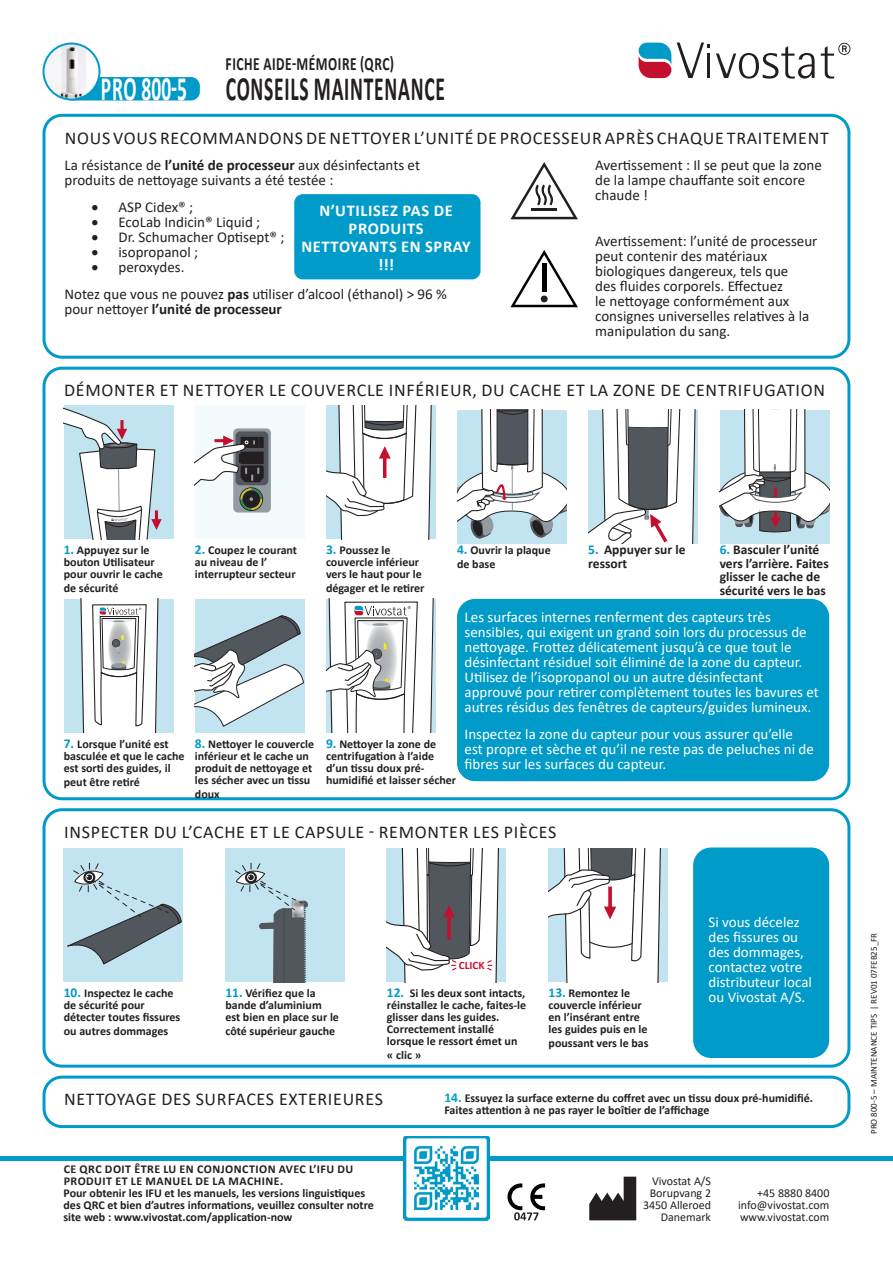
<style>
.page{position:relative;width:893px;height:1263px;background:#fff}
.page>*{position:absolute;margin:0;border:0;box-sizing:border-box;transform-origin:0 0}
.t1{font:700 34.2px "Calibri";letter-spacing:.04em;color:#231f20;scale:.57 1}
.t2{font:700 34.2px "Calibri";letter-spacing:.015em;color:#fff;scale:.57 1}
.t3{font:700 18.75px "Calibri";letter-spacing:.04em;color:#231f20;scale:.72 1}
.t4{font:18px "Calibri";letter-spacing:.04em;color:#231f20}
.t5{font:700 16.5px/17.9px "Calibri";letter-spacing:.04em;color:#fff;text-align:center}
.Normal_wrd_1{font:15px/15px "Calibri";color:#fff}
.Normal_wrd_1-2{font:15px/15px "Calibri";color:#231f20}
.Normal_wrd_1-3{font:700 13.5px/13.5px "Calibri";color:#231f20}
.Normal_wrd_1-4{font:700 12px/12px "Calibri";color:#231f20}
.t6{font:12px/12px "Calibri";color:#231f20;text-align:justify}
.t7{font:700 11.25px "Calibri";color:#c3102f}
.t8{font:9px "Calibri";color:#231f20}
.s1{font-weight:700}
.s2{font-size:13.5px;color:#009bc8}
.s3{color:#009bc8}
</style>
<div class="page">
<div style="left:0;top:1156px;width:893px;height:5px;background:#009bc8"></div>
<svg style="left:589px;top:1176px;width:47px;height:44px"></svg>
<svg style="left:507px;top:1183px;width:38px;height:37px"></svg>
<div style="left:43px;top:114px;width:807px;height:245px;border:3px solid #009bc8;border-radius:18px"></div>
<div style="left:43px;top:367px;width:807px;height:433px;border:3px solid #009bc8;border-radius:18px"></div>
<div style="left:43px;top:808px;width:807px;height:260px;border:3px solid #009bc8;border-radius:18px"></div>
<div style="left:43px;top:1075px;width:807px;height:53px;border:3px solid #009bc8;border-radius:18px"></div>
<img style="left:404px;top:1136px;width:85px;height:85px">
<div style="left:77px;top:77px;width:123px;height:23px;background:#009bc8"></div>
<img style="left:44px;top:44px;width:56px;height:56px;border-radius:28px">
<div style="left:43px;top:43px;width:57px;height:57px;border:2px solid #009bc8;border-radius:50%"></div>
<svg style="left:639px;top:43px;width:32px;height:35px"></svg>
<svg style="left:821px;top:43px;width:29px;height:36px"></svg>
<svg style="left:716px;top:46px;width:98px;height:33px"></svg>
<svg style="left:677px;top:43px;width:33px;height:35px"></svg>
<svg style="left:510px;top:162px;width:68px;height:57px"></svg>
<hr style="left:531px;top:208px;width:26px;height:3px;background:#231f20">
<svg style="left:510px;top:250px;width:68px;height:57px"></svg>
<hr style="left:542px;top:263px;width:4px;height:29px;background:#000">
<div style="left:541px;top:295px;width:7px;height:7px;background:#231f20;border-radius:50%"></div>
<div style="left:457px;top:599px;width:372px;height:182px;background:#009bc8;border-radius:18px"></div>
<div style="left:64px;top:405px;width:110px;height:134px;background:#c2e4f1"></div>
<svg style="left:64px;top:408px;width:98px;height:131px"></svg>
<div style="left:195px;top:405px;width:110px;height:134px;background:#f3fafc"></div>
<div style="left:233px;top:428px;width:38px;height:84px;background:#959ca1;border-radius:5px"></div>
<div style="left:236px;top:431px;width:32px;height:54px;background:#51575c;border-radius:5px"></div>
<svg style="left:195px;top:435px;width:69px;height:76px"></svg>
<svg style="left:326px;top:405px;width:109px;height:134px"></svg>
<div style="left:64px;top:599px;width:110px;height:134px;background:#c2e4f1"></div>
<svg style="left:80px;top:599px;width:79px;height:134px;background:#dddedf"></svg>
<div style="left:195px;top:599px;width:109px;height:134px;background:#c2e4f1"></div>
<svg style="left:195px;top:615px;width:109px;height:112px"></svg>
<svg style="left:326px;top:599px;width:110px;height:134px"></svg>
<div style="left:64px;top:848px;width:119px;height:134px;background:#c2e4f1"></div>
<svg style="left:67px;top:863px;width:115px;height:101px"></svg>
<div style="left:225px;top:848px;width:119px;height:134px;background:#c2e4f1"></div>
<svg style="left:234px;top:863px;width:74px;height:119px"></svg>
<hr style="left:284px;top:908px;width:1px;height:74px;background:#454a4f">
<div style="left:386px;top:848px;width:120px;height:134px;background:#c2e4f1"></div>
<svg style="left:386px;top:848px;width:113px;height:134px;background:#bcbfc2"></svg>
<div style="left:549px;top:848px;width:119px;height:134px;background:#c2e4f1"></div>
<svg style="left:549px;top:848px;width:112px;height:134px;background:#dadcde"></svg>
<div style="left:294px;top:194px;width:186px;height:85px;background:#009bc8;border-radius:9px"></div>
<div style="left:693px;top:847px;width:136px;height:211px;background:#009bc8;border-radius:18px"></div>
<svg style="left:457px;top:410px;width:110px;height:134px"></svg>
<svg style="left:588px;top:410px;width:110px;height:134px"></svg>
<svg style="left:720px;top:410px;width:110px;height:134px"></svg>
<h1 class="t2" style="left:101px;top:64px;width:153px">PRO 800-5</h1>
<h2 class="t3" style="left:226px;top:51px;width:235px">FICHE AIDE-MÉMOIRE (QRC)</h2>
<h1 class="t1" style="left:226px;top:65px;width:386px">CONSEILS MAINTENANCE</h1>
<h3 class="t4" style="left:65px;top:125px;width:765px">NOUS VOUS RECOMMANDONS DE NETTOYER L’UNITÉ DE PROCESSEUR APRÈS CHAQUE TRAITEMENT</h3>
<p class="Normal_wrd_1-2" style="left:65px;top:158px;width:357px">La résistance de <span class="s1">l’unité de processeur</span> aux désinfectants et produits de nettoyage suivants a été testée :</p>
<p class="Normal_wrd_1-2" style="left:92px;top:200px;width:103px">• ASP Cidex® ;</p>
<p class="Normal_wrd_1-2" style="left:92px;top:215px;width:170px">• EcoLab Indicin® Liquid ;</p>
<p class="Normal_wrd_1-2" style="left:92px;top:230px;width:194px">• Dr. Schumacher Optisept® ;</p>
<p class="Normal_wrd_1-2" style="left:92px;top:245px;width:108px">• isopropanol ;</p>
<p class="Normal_wrd_1-2" style="left:92px;top:260px;width:95px">• peroxydes.</p>
<p class="Normal_wrd_1-2" style="left:65px;top:287px;width:384px">Notez que vous ne pouvez <span class="s1">pas</span> utiliser d’alcool (éthanol) &gt; 96 % pour nettoyer <span class="s1">l’unité de processeur</span></p>
<p class="t5" style="left:301px;top:202px;width:171px">N’UTILISEZ PAS DE<br>PRODUITS<br>NETTOYANTS EN SPRAY !!!</p>
<p class="Normal_wrd_1-2" style="left:595px;top:158px;width:228px">Avertissement : Il se peut que la zone de la lampe chauffante soit encore chaude !</p>
<p class="Normal_wrd_1-2" style="left:595px;top:233px;width:224px">Avertissement: l’unité de processeur peut contenir des matériaux biologiques dangereux, tels que<br>des fluides corporels. Effectuez<br>le nettoyage conformément aux consignes universelles relatives à la manipulation du sang.</p>
<h3 class="t4" style="left:64px;top:378px;width:762px">DÉMONTER ET NETTOYER LE COUVERCLE INFÉRIEUR, DU CACHE ET LA ZONE DE CENTRIFUGATION</h3>
<p class="Normal_wrd_1-4" style="left:64px;top:544px;width:101px"><span class="s2">1.</span> Appuyez sur le bouton Utilisateur pour ouvrir le cache</p>
<p class="Normal_wrd_1-4" style="left:64px;top:582px;width:56px">de sécurité</p>
<p class="Normal_wrd_1-4" style="left:64px;top:738px;width:122px"><span class="s2">7.</span> Lorsque l’unité est basculée et que le cache est sorti des guides, il</p>
<p class="Normal_wrd_1-4" style="left:64px;top:775px;width:78px">peut être retiré</p>
<p class="Normal_wrd_1-4" style="left:195px;top:544px;width:104px"><span class="s2">2.</span> Coupez le courant au niveau de l’ interrupteur secteur</p>
<p class="Normal_wrd_1-4" style="left:326px;top:544px;width:97px"><span class="s2">3.</span> Poussez le couvercle inférieur vers le haut pour le</p>
<p class="Normal_wrd_1-4" style="left:326px;top:582px;width:100px">dégager et le retirer</p>
<p class="Normal_wrd_1-4" style="left:457px;top:543px;width:95px;line-height:13.5px"><span class="s2">4.</span> Ouvrir la plaque de base</p>
<p class="Normal_wrd_1-3" style="left:588px;top:543px;width:99px"><span class="s3">5.</span> Appuyer sur le ressort</p>
<p class="Normal_wrd_1-3" style="left:720px;top:543px;width:111px"><span class="s3">6.</span> Basculer l’unité vers l’arrière. Faites glisser le cache de sécurité vers le bas</p>
<p class="Normal_wrd_1-4" style="left:195px;top:738px;width:121px"><span class="s2">8.</span> Nettoyer le couvercle inférieur et le cache un produit de nettoyage et les sécher avec un tissu</p>
<p class="Normal_wrd_1-4" style="left:195px;top:787px;width:26px">doux</p>
<p class="Normal_wrd_1-4" style="left:326px;top:738px;width:132px"><span class="s2">9.</span> Nettoyer la zone de centrifugation à l’aide d’un tissu doux pré&shy;humidifié et laisser sécher</p>
<p class="Normal_wrd_1" style="left:465px;top:609px;width:356px">Les surfaces internes renferment des capteurs très sensibles, qui exigent un grand soin lors du processus de nettoyage. Frottez délicatement jusqu’à ce que tout le désinfectant résiduel soit éliminé de la zone du capteur.<br>Utilisez de l’isopropanol ou un autre désinfectant approuvé pour retirer complètement toutes les bavures et autres résidus des fenêtres de capteurs/guides lumineux.</p>
<p class="Normal_wrd_1" style="left:465px;top:726px;width:351px">Inspectez la zone du capteur pour vous assurer qu’elle est propre et sèche et qu’il ne reste pas de peluches ni de fibres sur les surfaces du capteur.</p>
<h3 class="t4" style="left:64px;top:819px;width:494px">INSPECTER DU L’CACHE ET LE CAPSULE - REMONTER LES PIÈCES</h3>
<p class="Normal_wrd_1-4" style="left:64px;top:987px;width:118px"><span class="s2">10.</span> Inspectez le cache de sécurité pour détecter toutes fissures</p>
<p class="Normal_wrd_1-4" style="left:64px;top:1025px;width:106px">ou autres dommages</p>
<p class="Normal_wrd_1-4" style="left:225px;top:987px;width:115px"><span class="s2">11.</span> Vérifiez que la bande d’aluminium est bien en place sur le</p>
<p class="Normal_wrd_1-4" style="left:225px;top:1025px;width:111px">côté supérieur gauche</p>
<p class="t7" style="left:459px;top:958px;width:27px">CLICK</p>
<p class="Normal_wrd_1-4" style="left:387px;top:987px;width:141px"><span class="s2">12.</span> Si les deux sont intacts, réinstallez le cache, faites-le glisser dans les guides.<br>Correctement installé lorsque le ressort émet un</p>
<p class="Normal_wrd_1-4" style="left:387px;top:1049px;width:36px">« clic »</p>
<p class="Normal_wrd_1-4" style="left:549px;top:987px;width:101px"><span class="s2">13.</span> Remontez le couvercle inférieur en l’insérant entre les guides puis en le</p>
<p class="Normal_wrd_1-4" style="left:549px;top:1037px;width:102px">poussant vers le bas</p>
<p class="Normal_wrd_1" style="left:708px;top:914px;width:105px">Si vous décelez des fissures ou des dommages, contactez votre distributeur local ou Vivostat A/S.</p>
<h3 class="t4" style="left:64px;top:1086px;width:320px">NETTOYAGE DES SURFACES EXTERIEURES</h3>
<p class="Normal_wrd_1-4" style="left:64px;top:1162px;width:312px">CE QRC DOIT ÊTRE LU EN CONJONCTION AVEC L’IFU DU PRODUIT ET LE MANUEL DE LA MACHINE.<br>Pour obtenir les IFU et les manuels, les versions linguistiques des QRC et bien d’autres informations, veuillez consulter notre site web : www.vivostat.com/application-now</p>
<p class="Normal_wrd_1-4" style="left:444px;top:1091px;width:370px"><span class="s2">14.</span> Essuyez la surface externe du coffret avec un tissu doux pré-humidifié.<br>Faites attention à ne pas rayer le boîtier de l’affichage</p>
<p class="t6" style="left:643px;top:1174px;width:70px;text-align:right">Vivostat A/S<br>Borupvang 2<br>3450 Alleroed<br>Danemark</p>
<p class="t6" style="left:738px;top:1186px;width:93px;text-indent:19px">+45 8880 8400 info@vivostat.com www.vivostat.com</p>
<p class="t8" style="left:868px;top:1134px;width:203px;rotate:-90deg">PRO 800-5 – MAINTENANCE TIPS | REV01 07FEB25_FR</p>
</div>
